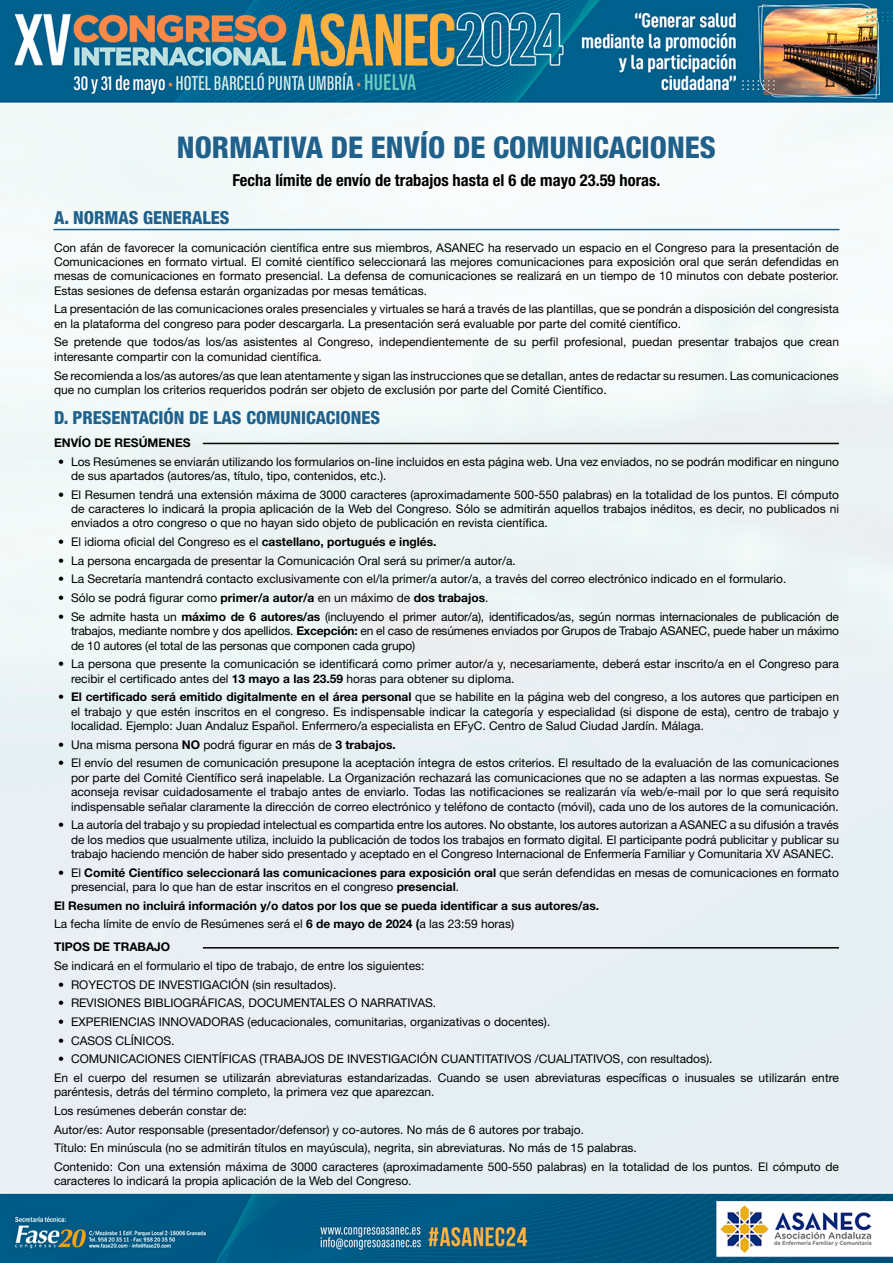
<style>
.page{position:relative;width:893px;height:1263px;background:#fff}
.page>*{position:absolute;margin:0;border:0;box-sizing:border-box;transform-origin:0 0}
.t1{font:800 condensed 30px "Helvetica Neue LT Std";color:#20618b}
.t2{font:800 condensed 18px "Helvetica Neue LT Std";color:#20618b}
.t3{font:700 condensed 16.5px "Helvetica Neue LT Std";color:#000}
.t4{font:12px/14.4px "Helvetica Neue LT Std";color:#000}
.t5{font:700 12px/18.6px "Helvetica Neue LT Std";color:#000}
.s1{font-weight:700}
.s2{font-weight:400}
</style>
<div class="page">
<img style="left:0;top:0;width:893px;height:1263px">
<hr style="left:54px;top:229px;width:785px;height:1px;background:#20618b">
<hr style="left:203px;top:443px;width:636px;height:1px;background:#000">
<hr style="left:203px;top:947px;width:636px;height:1px;background:#000">
<h1 class="t1" style="left:177px;top:128px;width:541px">NORMATIVA DE ENVÍO DE COMUNICACIONES</h1>
<h3 class="t3" style="left:233px;top:170px;width:429px">Fecha límite de envío de trabajos hasta el 6 de mayo 23.59 horas.</h3>
<h2 class="t2" style="left:54px;top:207px;width:177px">A. NORMAS GENERALES</h2>
<p class="t4" style="left:54px;top:240px;width:786px;text-align:justify">Con afán de favorecer la comunicación científica entre sus miembros, ASANEC ha reservado un espacio en el Congreso para la presentación de Comunicaciones en formato virtual. El comité científico seleccionará las mejores comunicaciones para exposición oral que serán defendidas en mesas de comunicaciones en formato presencial. La defensa de comunicaciones se realizará en un tiempo de 10 minutos con debate posterior.<br>Estas sesiones de defensa estarán organizadas por mesas temáticas.</p>
<p class="t4" style="left:54px;top:302px;width:786px">La presentación de las comunicaciones orales presenciales y virtuales se hará a través de las plantillas, que se pondrán a disposición del congresista en la plataforma del congreso para poder descargarla. La presentación será evaluable por parte del comité científico.</p>
<p class="t4" style="left:54px;top:335px;width:786px">Se pretende que todos/as los/as asistentes al Congreso, independientemente de su perfil profesional, puedan presentar trabajos que crean interesante compartir con la comunidad científica.</p>
<p class="t4" style="left:54px;top:368px;width:786px">Se recomienda a los/as autores/as que lean atentamente y sigan las instrucciones que se detallan, antes de redactar su resumen. Las comunicaciones que no cumplan los criterios requeridos podrán ser objeto de exclusión por parte del Comité Científico.</p>
<h2 class="t2" style="left:54px;top:406px;width:328px">D. PRESENTACIÓN DE LAS COMUNICACIONES</h2>
<p class="t5" style="left:54px;top:433px;width:138px">ENVÍO DE RESÚMENES</p>
<p class="t4" style="left:71px;top:454px;width:769px;text-indent:-13px">• Los Resúmenes se enviarán utilizando los formularios on-line incluidos en esta página web. Una vez enviados, no se podrán modificar en ninguno de sus apartados (autores/as, título, tipo, contenidos, etc.).</p>
<p class="t4" style="left:71px;top:487px;width:769px;text-align:justify;text-indent:-13px">• El Resumen tendrá una extensión máxima de 3000 caracteres (aproximadamente 500-550 palabras) en la totalidad de los puntos. El cómputo de caracteres lo indicará la propia aplicación de la Web del Congreso. Sólo se admitirán aquellos trabajos inéditos, es decir, no publicados ni enviados a otro congreso o que no hayan sido objeto de publicación en revista científica.</p>
<p class="t4" style="left:58px;top:534px;width:380px">• El idioma oficial del Congreso es el <span class="s1">castellano, portugués e inglés.</span></p>
<p class="t4" style="left:58px;top:553px;width:459px">• La persona encargada de presentar la Comunicación Oral será su primer/a autor/a.</p>
<p class="t4" style="left:58px;top:572px;width:730px">• La Secretaría mantendrá contacto exclusivamente con el/la primer/a autor/a, a través del correo electrónico indicado en el formulario.</p>
<p class="t4" style="left:58px;top:590px;width:432px">• Sólo se podrá figurar como <span class="s1">primer/a autor/a</span> en un máximo de <span class="s1">dos trabajos</span>.</p>
<p class="t4" style="left:71px;top:609px;width:769px;text-align:justify;text-indent:-13px">• Se admite hasta un <span class="s1">máximo de 6 autores/as</span> (incluyendo el primer autor/a), identificados/as, según normas internacionales de publicación de trabajos, mediante nombre y dos apellidos. <span class="s1">Excepción:</span> en el caso de resúmenes enviados por Grupos de Trabajo ASANEC, puede haber un máximo de 10 autores (el total de las personas que componen cada grupo)</p>
<p class="t4" style="left:71px;top:656px;width:769px;text-indent:-13px">• La persona que presente la comunicación se identificará como primer autor/a y, necesariamente, deberá estar inscrito/a en el Congreso para recibir el certificado antes del <span class="s1">13 mayo a las 23.59</span> horas para obtener su diploma.</p>
<p class="t4" style="left:71px;top:690px;width:769px;text-align:justify;text-indent:-13px"><span class="s1">• El certificado será emitido digitalmente en el área personal</span> que se habilite en la página web del congreso, a los autores que participen en el trabajo y que estén inscritos en el congreso. Es indispensable indicar la categoría y especialidad (si dispone de esta), centro de trabajo y localidad. Ejemplo: Juan Andaluz Español. Enfermero/a especialista en EFyC. Centro de Salud Ciudad Jardín. Málaga.</p>
<p class="t4" style="left:58px;top:737px;width:339px">• Una misma persona <span class="s1">NO</span> podrá figurar en más de <span class="s1">3 trabajos.</span></p>
<p class="t4" style="left:71px;top:756px;width:769px;text-align:justify;text-indent:-13px">• El envío del resumen de comunicación presupone la aceptación íntegra de estos criterios. El resultado de la evaluación de las comunicaciones por parte del Comité Científico será inapelable. La Organización rechazará las comunicaciones que no se adapten a las normas expuestas. Se aconseja revisar cuidadosamente el trabajo antes de enviarlo. Todas las notificaciones se realizarán vía web/e-mail por lo que será requisito indispensable señalar claramente la dirección de correo electrónico y teléfono de contacto (móvil), cada uno de los autores de la comunicación.</p>
<p class="t4" style="left:71px;top:817px;width:769px;text-align:justify;text-indent:-13px">• La autoría del trabajo y su propiedad intelectual es compartida entre los autores. No obstante, los autores autorizan a ASANEC a su difusión a través de los medios que usualmente utiliza, incluido la publicación de todos los trabajos en formato digital. El participante podrá publicitar y publicar su trabajo haciendo mención de haber sido presentado y aceptado en el Congreso Internacional de Enfermería Familiar y Comunitaria XV ASANEC.</p>
<p class="t4" style="left:71px;top:865px;width:769px;text-indent:-13px">• El <span class="s1">Comité Científico seleccionará las comunicaciones para exposición oral</span> que serán defendidas en mesas de comunicaciones en formato presencial, para lo que han de estar inscritos en el congreso <span class="s1">presencial</span>.</p>
<p class="t5" style="left:54px;top:896px;width:547px">El Resumen no incluirá información y/o datos por los que se pueda identificar a sus autores/as.<br><span class="s2">La fecha límite de envío de Resúmenes será el</span> 6 de mayo de 2024 (<span class="s2">a las 23:59 horas)</span></p>
<p class="t5" style="left:54px;top:937px;width:118px">TIPOS DE TRABAJO</p>
<p class="t4" style="left:54px;top:958px;width:372px">Se indicará en el formulario el tipo de trabajo, de entre los siguientes:</p>
<p class="t4" style="left:58px;top:977px;width:280px">• ROYECTOS DE INVESTIGACIÓN (sin resultados).</p>
<p class="t4" style="left:58px;top:995px;width:379px">• REVISIONES BIBLIOGRÁFICAS, DOCUMENTALES O NARRATIVAS.</p>
<p class="t4" style="left:58px;top:1014px;width:494px">• EXPERIENCIAS INNOVADORAS (educacionales, comunitarias, organizativas o docentes).</p>
<p class="t4" style="left:58px;top:1033px;width:118px">• CASOS CLÍNICOS.</p>
<p class="t4" style="left:54px;top:1049px;width:786px;line-height:18.6px;text-indent:4px">• COMUNICACIONES CIENTÍFICAS (TRABAJOS DE INVESTIGACIÓN CUANTITATIVOS /CUALITATIVOS, con resultados).<br>En el cuerpo del resumen se utilizarán abreviaturas estandarizadas. Cuando se usen abreviaturas específicas o inusuales se utilizarán entre</p>
<p class="t4" style="left:54px;top:1082px;width:786px;line-height:18.6px">paréntesis, detrás del término completo, la primera vez que aparezcan.<br>Los resúmenes deberán constar de:<br>Autor/es: Autor responsable (presentador/defensor) y co-autores. No más de 6 autores por trabajo.<br>Título: En minúscula (no se admitirán títulos en mayúscula), negrita, sin abreviaturas. No más de 15 palabras.<br>Contenido: Con una extensión máxima de 3000 caracteres (aproximadamente 500-550 palabras) en la totalidad de los puntos. El cómputo de</p>
<p class="t4" style="left:54px;top:1173px;width:359px">caracteres lo indicará la propia aplicación de la Web del Congreso.</p>
</div>
